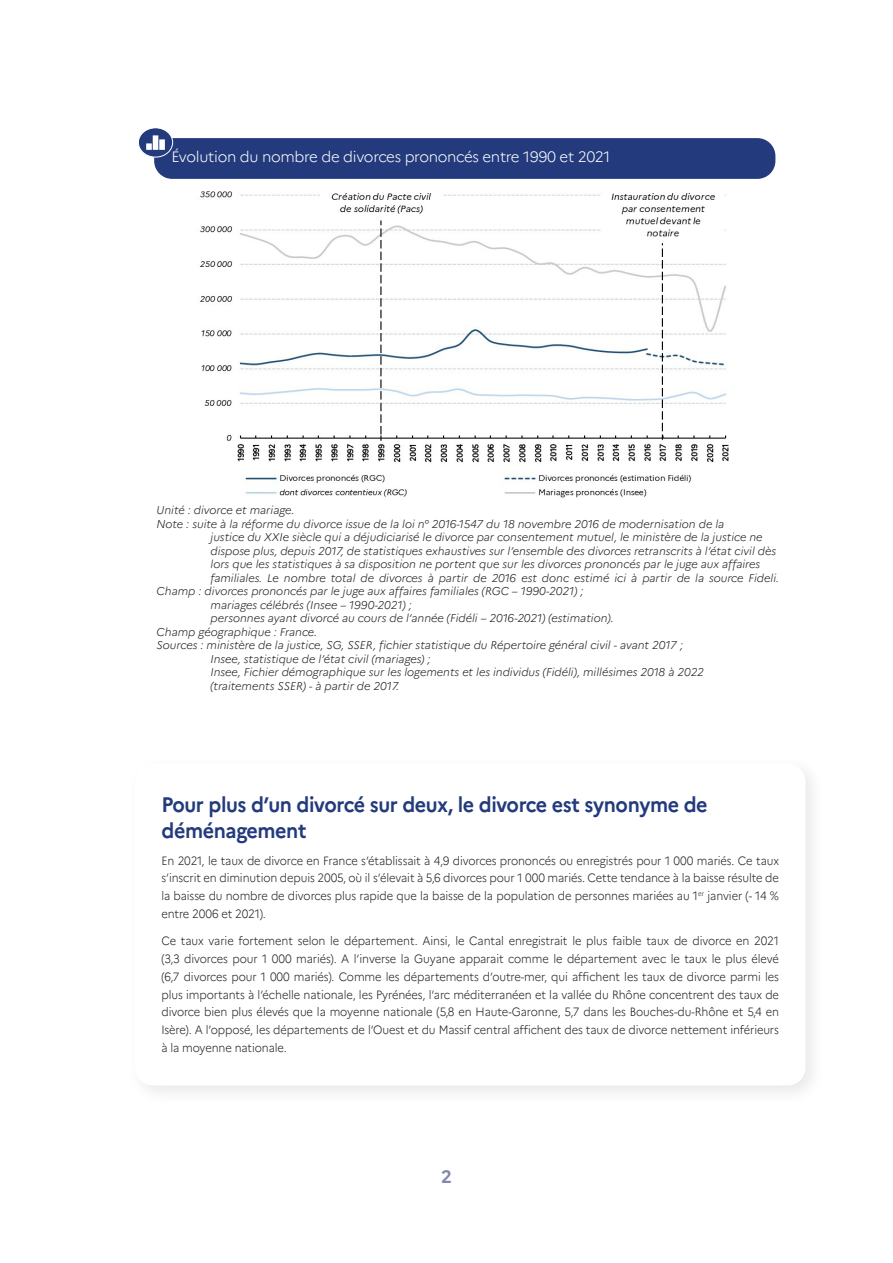
<style>
.page{position:relative;width:893px;height:1263px;background:#fff}
.page>*{position:absolute;margin:0;border:0;box-sizing:border-box;transform-origin:0 0}
.t1{font:700 21px/25.2px "Marianne";letter-spacing:-.02em;color:#233b7d;scale:.94 1}
.t2{font:700 18px "Marianne";color:#8484ae}
.t3{font:300 15px "Marianne";letter-spacing:-.02em;color:#fff}
.t4{font:300 12px/17.9px "Marianne";letter-spacing:-.01em;color:#231f20;text-align:justify;scale:.93 1}
.t5{font:italic 300 11.25px/13.5px "Marianne";color:#231f20}
</style>
<div class="page">
<div style="left:127px;top:755px;width:699px;height:350px;background:#fbfbfb"></div>
<div style="left:135px;top:763px;width:670px;height:322px;background:#fff;border-radius:18px"></div>
<div style="left:154px;top:138px;width:621px;height:41px;background:#233b7d;border-radius:18px"></div>
<div style="left:138px;top:128px;width:35px;height:29px;background:#233b7d;border-radius:50%"></div>
<svg style="left:146px;top:135px;width:19px;height:15px"></svg>
<div style="left:138px;top:128px;width:35px;height:29px;border:1px solid #fff;border-radius:50%"></div>
<img style="left:199px;top:191px;width:530px;height:307px">
<p class="t3" style="left:171px;top:148px;width:441px">Évolution du nombre de divorces prononcés entre 1990 et 2021</p>
<p class="t5" style="left:157px;top:503px;width:140px">Unité : divorce et mariage.</p>
<p class="t5" style="left:211px;top:517px;width:570px;text-indent:-54px">Note : suite à la réforme du divorce issue de la loi n° 2016-1547 du 18 novembre 2016 de modernisation de la<br>justice du XXIe siècle qui a déjudiciarisé le divorce par consentement mutuel, le ministère de la justice ne dispose plus, depuis 2017, de statistiques exhaustives sur l’ensemble des divorces retranscrits à l’état civil dès lors que les statistiques à sa disposition ne portent que sur les divorces prononcés par le juge aux affaires familiales. Le nombre total de divorces à partir de 2016 est donc estimé ici à partir de la source Fideli.</p>
<p class="t5" style="left:157px;top:584px;width:428px">Champ : divorces prononcés par le juge aux affaires familiales (RGC – 1990-2021) ;</p>
<p class="t5" style="left:211px;top:598px;width:203px">mariages célébrés (Insee – 1990-2021) ;</p>
<p class="t5" style="left:211px;top:611px;width:405px">personnes ayant divorcé au cours de l’année (Fidéli – 2016-2021) (estimation).</p>
<p class="t5" style="left:157px;top:625px;width:162px">Champ géographique : France.</p>
<p class="t5" style="left:157px;top:638px;width:528px">Sources : ministère de la justice, SG, SSER, fichier statistique du Répertoire général civil - avant 2017 ;</p>
<p class="t5" style="left:211px;top:652px;width:222px">Insee, statistique de l’état civil (mariages) ;</p>
<p class="t5" style="left:211px;top:665px;width:495px">Insee, Fichier démographique sur les logements et les individus (Fidéli), millésimes 2018 à 2022 (traitements SSER) - à partir de 2017.</p>
<p class="t1" style="left:161px;top:792px;width:583px">Pour plus d’un divorcé sur deux, le divorce est synonyme de déménagement</p>
<p class="t4" style="left:161px;top:851px;width:666px">En 2021, le taux de divorce en France s’établissait à 4,9 divorces prononcés ou enregistrés pour 1 000 mariés. Ce taux s’inscrit en diminution depuis 2005, où il s’élevait à 5,6 divorces pour 1 000 mariés. Cette tendance à la baisse résulte de la baisse du nombre de divorces plus rapide que la baisse de la population de personnes mariées au 1<sup>er</sup> janvier (- 14 % entre 2006 et 2021).</p>
<p class="t4" style="left:161px;top:932px;width:666px">Ce taux varie fortement selon le département. Ainsi, le Cantal enregistrait le plus faible taux de divorce en 2021 (3,3 divorces pour 1 000 mariés). A l’inverse la Guyane apparait comme le département avec le taux le plus élevé (6,7 divorces pour 1 000 mariés). Comme les départements d’outre-mer, qui affichent les taux de divorce parmi les plus importants à l’échelle nationale, les Pyrénées, l’arc méditerranéen et la vallée du Rhône concentrent des taux de divorce bien plus élevés que la moyenne nationale (5,8 en Haute-Garonne, 5,7 dans les Bouches-du-Rhône et 5,4 en Isère). A l’opposé, les départements de l’Ouest et du Massif central affichent des taux de divorce nettement inférieurs à la moyenne nationale.</p>
<h2 class="t2" style="left:441px;top:1165px;width:12px">2</h2>
</div>
